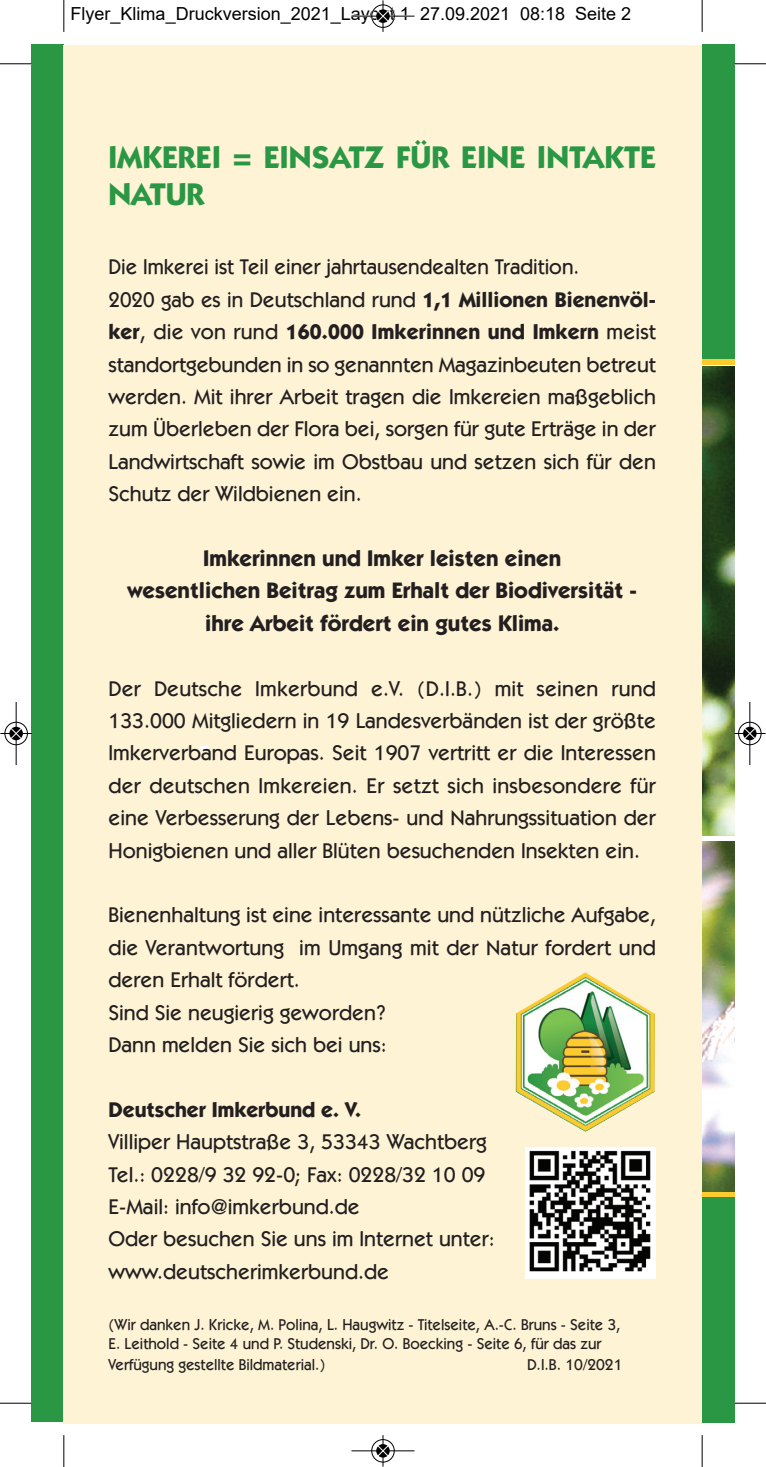
<style>
.page{position:relative;width:766px;height:1467px;background:#fff}
.page>*{position:absolute;margin:0;border:0;box-sizing:border-box;transform-origin:0 0}
.t1{font:700 31.5px/37.8px "ITC Kabel Std";letter-spacing:.01em;color:#2a9745}
.t2{font:700 22.5px "ITC Kabel Std";color:#231f20}
.t3{font:500 21.38px/32.4px "ITC Kabel Std";color:#231f20;text-align:justify}
.t4{font:700 21.38px "ITC Kabel Std";color:#231f20}
.t5{font:18px "Arial";color:#000}
.t6{font:500 15.75px "ITC Kabel Std";color:#231f20}
.s1{font-weight:700}
</style>
<div class="page">
<div style="left:32px;top:45px;width:32px;height:1377px;background:#2a9745"></div>
<div style="left:64px;top:45px;width:638px;height:1378px;background:#fef3d5"></div>
<div style="left:702px;top:1196px;width:31px;height:226px;background:#2a9745"></div>
<img style="left:702px;top:366px;width:31px;height:470px">
<div style="left:702px;top:44px;width:31px;height:316px;background:#2a9745"></div>
<svg style="left:200px;top:746px;width:9px;height:2px"></svg>
<img style="left:515px;top:972px;width:139px;height:160px">
<img style="left:525px;top:1147px;width:129px;height:131px">
<img style="left:702px;top:842px;width:31px;height:350px">
<hr style="left:702px;top:1192px;width:31px;height:4px;background:#fecb2f">
<div style="left:702px;top:359px;width:31px;height:5px;background:#fecb2f"></div>
<hr style="left:63px;top:0;width:1px;height:32px;background:#000">
<hr style="left:0;top:63px;width:32px;height:1px;background:#000">
<hr style="left:701px;top:0;width:1px;height:32px;background:#000">
<hr style="left:733px;top:63px;width:32px;height:1px;background:#000">
<hr style="left:63px;top:1435px;width:1px;height:32px;background:#000">
<hr style="left:0;top:1403px;width:32px;height:1px;background:#000">
<hr style="left:701px;top:1435px;width:1px;height:32px;background:#000">
<hr style="left:733px;top:1403px;width:32px;height:1px;background:#000">
<div style="left:371px;top:4px;width:24px;height:24px;border:1px solid #fff;border-radius:50%"></div>
<hr style="left:351px;top:16px;width:63px;height:1px;background:#000">
<hr style="left:382px;top:0;width:1px;height:32px;background:#000">
<div style="left:371px;top:5px;width:23px;height:23px;border:1px solid #000;border-radius:50%"></div>
<svg style="left:376px;top:9px;width:13px;height:14px"></svg>
<svg style="left:377px;top:10px;width:11px;height:12px"></svg>
<div style="left:371px;top:1439px;width:24px;height:24px;border:1px solid #fff;border-radius:50%"></div>
<hr style="left:351px;top:1450px;width:63px;height:1px;background:#000">
<hr style="left:382px;top:1435px;width:1px;height:32px;background:#000">
<div style="left:371px;top:1439px;width:23px;height:23px;border:1px solid #000;border-radius:50%"></div>
<svg style="left:376px;top:1444px;width:13px;height:14px"></svg>
<svg style="left:377px;top:1445px;width:11px;height:12px"></svg>
<div style="left:4px;top:721px;width:24px;height:24px;border:1px solid #fff;border-radius:50%"></div>
<hr style="left:16px;top:702px;width:1px;height:63px;background:#000">
<hr style="left:0;top:733px;width:32px;height:1px;background:#000">
<div style="left:5px;top:722px;width:23px;height:23px;border:1px solid #000;border-radius:50%"></div>
<svg style="left:9px;top:727px;width:14px;height:13px"></svg>
<svg style="left:10px;top:728px;width:12px;height:11px"></svg>
<div style="left:737px;top:721px;width:24px;height:24px;border:1px solid #fff;border-radius:50%"></div>
<hr style="left:749px;top:702px;width:1px;height:63px;background:#000">
<hr style="left:733px;top:733px;width:32px;height:1px;background:#000">
<div style="left:738px;top:722px;width:23px;height:23px;border:1px solid #000;border-radius:50%"></div>
<svg style="left:742px;top:727px;width:14px;height:13px"></svg>
<svg style="left:743px;top:728px;width:12px;height:11px"></svg>
<p class="t5" style="left:71px;top:4px;width:562px">Flyer_Klima_Druckversion_2021_Layout 1 27.09.2021 08:18 Seite 2</p>
<p class="t1" style="left:108px;top:140px;width:548px">IMKEREI = EINSATZ FÜR EINE INTAKTE<br>NATUR</p>
<p class="t3" style="left:108px;top:253px;width:472px">Die Imkerei ist Teil einer jahrtausendealten Tradition.</p>
<p class="t3" style="left:108px;top:285px;width:549px">2020 gab es in Deutschland rund <span class="s1">1,1 Millionen Bienenvöl&shy;ker</span>, die von rund <span class="s1">160.000 Imkerinnen und Imkern</span> meist standortgebunden in so genannten Magazinbeuten betreut werden. Mit ihrer Arbeit tragen die Imkereien maßgeblich zum Überleben der Flora bei, sorgen für gute Erträge in der Landwirtschaft sowie im Obstbau und setzen sich für den Schutz der Wildbienen ein.</p>
<p class="t2" style="left:203px;top:550px;width:359px">Imkerinnen und Imker leisten einen</p>
<p class="t2" style="left:127px;top:582px;width:510px">wesentlichen Beitrag zum Erhalt der Biodiversität -</p>
<p class="t2" style="left:205px;top:615px;width:355px">ihre Arbeit fördert ein gutes Klima.</p>
<p class="t3" style="left:108px;top:674px;width:549px">Der Deutsche Imkerbund e.V. (D.I.B.) mit seinen rund 133.000 Mitgliedern in 19 Landesverbänden ist der größte Imkerverband Europas. Seit 1907 vertritt er die Interessen der deutschen Imkereien. Er setzt sich insbesondere für eine Verbesserung der Lebens- und Nahrungssituation der Honigbienen und aller Blüten besuchenden Insekten ein.</p>
<p class="t3" style="left:108px;top:901px;width:548px">Bienenhaltung ist eine interessante und nützliche Aufgabe, die Verantwortung im Umgang mit der Natur fordert und deren Erhalt fördert.</p>
<p class="t3" style="left:108px;top:998px;width:279px">Sind Sie neugierig geworden?</p>
<p class="t3" style="left:108px;top:1030px;width:279px">Dann melden Sie sich bei uns:</p>
<p class="t4" style="left:108px;top:1102px;width:254px">Deutscher Imkerbund e. V.</p>
<p class="t3" style="left:108px;top:1127px;width:380px">Villiper Hauptstraße 3, 53343 Wachtberg</p>
<p class="t3" style="left:108px;top:1160px;width:378px">Tel.: 0228/9 32 92-0; Fax: 0228/32 10 09</p>
<p class="t3" style="left:108px;top:1192px;width:253px">E-Mail: info@imkerbund.de</p>
<p class="t3" style="left:108px;top:1225px;width:388px">Oder besuchen Sie uns im Internet unter:</p>
<p class="t3" style="left:108px;top:1257px;width:282px">www.deutscherimkerbund.de</p>
<p class="t6" style="left:108px;top:1319px;width:513px">(Wir danken J. Kricke, M. Polina, L. Haugwitz - Titelseite, A.-C. Bruns - Seite 3,</p>
<p class="t6" style="left:108px;top:1338px;width:494px">E. Leithold - Seite 4 und P. Studenski, Dr. O. Boecking - Seite 6, für das zur</p>
<p class="t6" style="left:108px;top:1358px;width:218px">Verfügung gestellte Bildmaterial.)</p>
<p class="t6" style="left:527px;top:1358px;width:97px">D.I.B. 10/2021</p>
</div>
